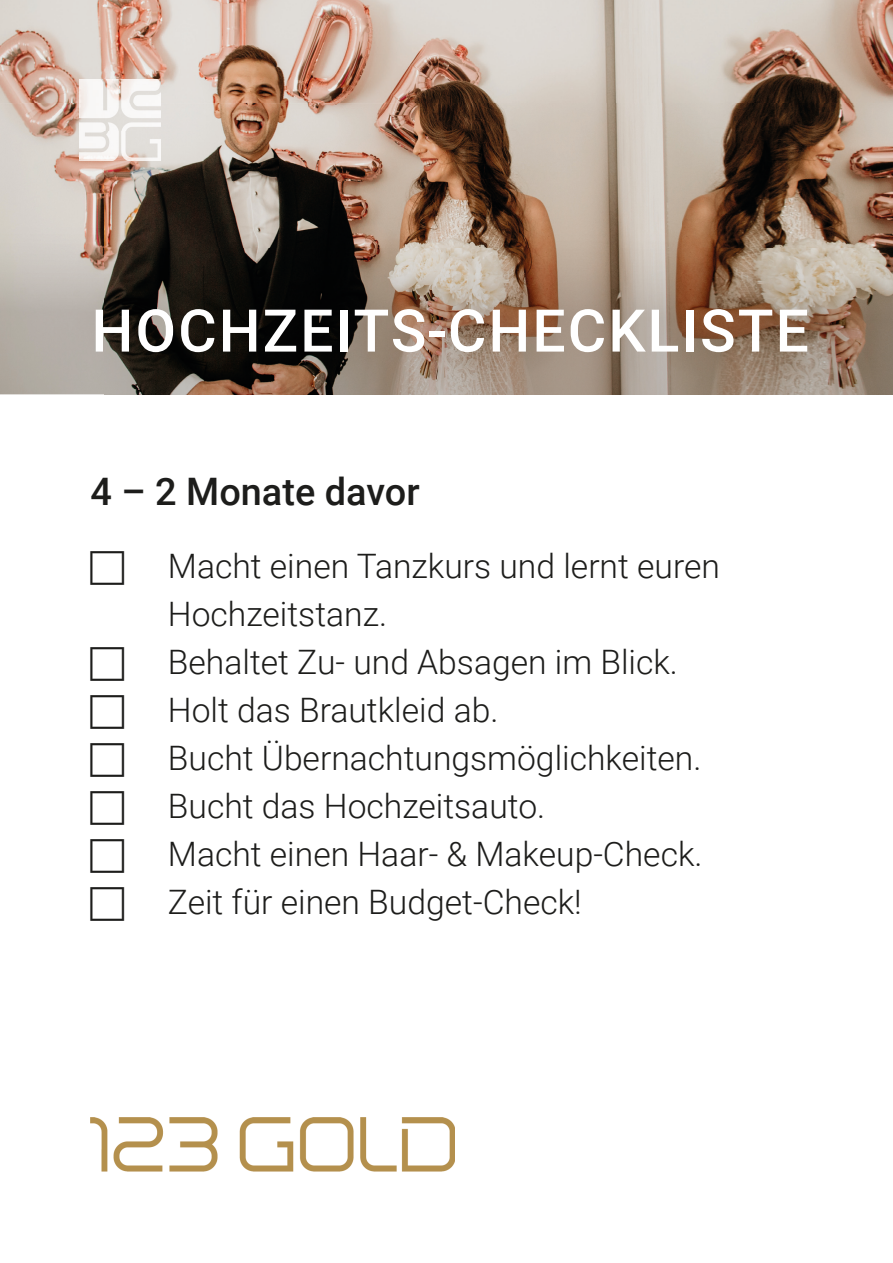
<style>
.page{position:relative;width:893px;height:1263px;background:#fff}
.page>*{position:absolute;margin:0;border:0;box-sizing:border-box;transform-origin:0 0}
.t1{font:500 58.95px "Roboto";letter-spacing:.035em;color:#fff}
.t2{font:500 37.95px "Roboto";color:#1d1d1b}
.t3{font:300 33.75px/48px "Roboto";color:#1d1d1b}
</style>
<div class="page">
<img style="left:0;top:0;width:893px;height:103px">
<img style="left:0;top:103px;width:105px;height:291px">
<img style="left:158px;top:103px;width:735px;height:291px">
<img style="left:105px;top:161px;width:53px;height:233px">
<img style="left:90px;top:1117px;width:365px;height:54px">
<img style="left:79px;top:79px;width:82px;height:82px">
<h1 class="t1" style="left:91px;top:289px;width:719px">HOCHZEITS-CHECKLISTE</h1>
<p class="t2" style="left:90px;top:464px;width:331px">4 – 2 Monate davor</p>
<p class="t3" style="left:168px;top:540px;width:554px">Macht einen Tanzkurs und lernt euren<br>Hochzeitstanz.<br>Behaltet Zu- und Absagen im Blick.<br>Holt das Brautkleid ab.<br>Bucht Übernachtungsmöglichkeiten.<br>Bucht das Hochzeitsauto.<br>Macht einen Haar- &amp; Makeup-Check.<br>Zeit für einen Budget-Check!</p>
</div>
